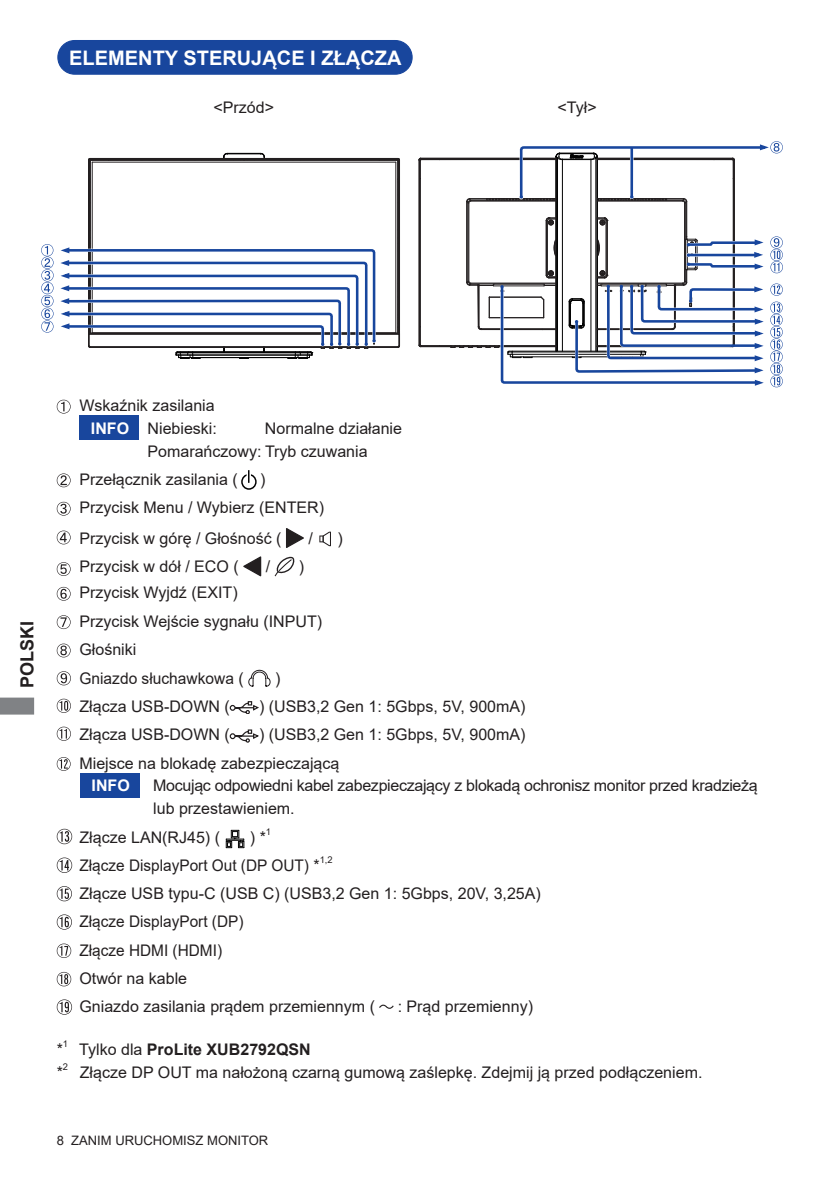
<style>
.page{position:relative;width:840px;height:1191px;background:#fff}
.page>*{position:absolute;margin:0;border:0;box-sizing:border-box;transform-origin:0 0}
.t1{font:700 20px "Arial";color:#fff}
.t2{font:700 18px "Arial";color:#231f20}
.t3{font:16px/28.4px "Arial";color:#231f20}
.t4{font:16px/22.6px "Arial";letter-spacing:-.02em;color:#231f20}
.t5{font:16px "Arial";color:#231f20;scale:.96 1}
.t6{font:700 16px "Arial";color:#231f20}
.t7{font:700 16px "Arial";color:#fff}
.t8{font:13px "Arial";color:#231f20}
.t9{font:9.4px "Arial";color:#231f20}
.s1{font-weight:400}
</style>
<div class="page">
<svg style="left:0;top:697px;width:34px;height:17px"></svg>
<svg style="left:57px;top:400px;width:14px;height:13px"></svg>
<svg style="left:57px;top:473px;width:14px;height:14px"></svg>
<svg style="left:57px;top:502px;width:14px;height:13px"></svg>
<svg style="left:57px;top:530px;width:14px;height:14px"></svg>
<svg style="left:286px;top:528px;width:18px;height:20px"></svg>
<svg style="left:319px;top:531px;width:12px;height:15px"></svg>
<svg style="left:57px;top:562px;width:14px;height:14px"></svg>
<svg style="left:243px;top:556px;width:18px;height:20px"></svg>
<svg style="left:274px;top:557px;width:20px;height:19px"></svg>
<svg style="left:57px;top:587px;width:14px;height:14px"></svg>
<svg style="left:57px;top:615px;width:14px;height:14px"></svg>
<svg style="left:57px;top:643px;width:14px;height:14px"></svg>
<svg style="left:57px;top:671px;width:14px;height:14px"></svg>
<svg style="left:248px;top:670px;width:22px;height:16px"></svg>
<svg style="left:57px;top:698px;width:14px;height:15px"></svg>
<svg style="left:230px;top:701px;width:29px;height:13px"></svg>
<svg style="left:57px;top:726px;width:14px;height:15px"></svg>
<svg style="left:230px;top:729px;width:29px;height:13px"></svg>
<svg style="left:57px;top:757px;width:14px;height:14px"></svg>
<svg style="left:57px;top:828px;width:15px;height:16px"></svg>
<svg style="left:226px;top:830px;width:18px;height:18px"></svg>
<svg style="left:57px;top:857px;width:15px;height:16px"></svg>
<svg style="left:57px;top:886px;width:15px;height:15px"></svg>
<svg style="left:57px;top:914px;width:15px;height:15px"></svg>
<svg style="left:57px;top:943px;width:14px;height:15px"></svg>
<svg style="left:57px;top:972px;width:14px;height:14px"></svg>
<svg style="left:57px;top:999px;width:15px;height:15px"></svg>
<svg style="left:379px;top:1004px;width:14px;height:4px"></svg>
<div style="left:241px;top:474px;width:15px;height:16px;border:1px solid #000;border-radius:50%"></div>
<svg style="left:246px;top:470px;width:5px;height:13px"></svg>
<svg style="left:248px;top:470px;width:1px;height:13px"></svg>
<div style="left:80px;top:415px;width:59px;height:25px;background:#18469d"></div>
<div style="left:80px;top:772px;width:59px;height:25px;background:#18469d"></div>
<div style="left:58px;top:41px;width:354px;height:33px;background:#18469d;border-radius:17px"></div>
<div style="left:57px;top:40px;width:355px;height:35px;border:1px solid #18469d;border-radius:17px"></div>
<svg style="left:41px;top:153px;width:359px;height:206px"></svg>
<svg style="left:418px;top:141px;width:364px;height:247px"></svg>
<p class="t1" style="left:69px;top:43px;width:333px">ELEMENTY STERUJĄCE I ZŁĄCZA</p>
<p class="t3" style="left:213px;top:93px;width:62px">&lt;Przód&gt;</p>
<p class="t3" style="left:557px;top:93px;width:41px">&lt;Tył&gt;</p>
<p class="t2" style="left:14px;top:688px;width:69px;rotate:-90deg">POLSKI</p>
<p class="t3" style="left:79px;top:394px;width:139px;line-height:22.6px;text-align:right">Wskaźnik zasilania<br>Niebieski:</p>
<p class="t7" style="left:91px;top:417px;width:40px">INFO</p>
<p class="t3" style="left:147px;top:417px;width:256px;line-height:22.6px;text-indent:117px">Normalne działanie<br>Pomarańczowy: Tryb czuwania</p>
<p class="t3" style="left:79px;top:465px;width:160px">Przełącznik zasilania (</p>
<p class="t3" style="left:79px;top:465px;width:246px;text-indent:180px">)<br>Przycisk Menu / Wybierz (ENTER)</p>
<p class="t3" style="left:79px;top:524px;width:203px">Przycisk w górę / Głośność (</p>
<p class="t3" style="left:308px;top:524px;width:6px">/</p>
<p class="t3" style="left:337px;top:524px;width:7px">)</p>
<p class="t3" style="left:79px;top:552px;width:161px">Przycisk w dół / ECO (</p>
<p class="t3" style="left:265px;top:552px;width:6px">/</p>
<p class="t3" style="left:298px;top:552px;width:7px">)</p>
<p class="t3" style="left:79px;top:578px;width:244px">Przycisk Wyjdź (EXIT)<br>Przycisk Wejście sygnału (INPUT)<br>Głośniki<br>Gniazdo słuchawkowa (</p>
<p class="t3" style="left:275px;top:664px;width:7px">)</p>
<p class="t3" style="left:79px;top:692px;width:152px">Złącza USB-DOWN (</p>
<p class="t3" style="left:259px;top:692px;width:268px">) (USB3,2 Gen 1: 5Gbps, 5V, 900mA)</p>
<p class="t3" style="left:79px;top:720px;width:152px">Złącza USB-DOWN (</p>
<p class="t3" style="left:79px;top:720px;width:447px;text-indent:179px">) (USB3,2 Gen 1: 5Gbps, 5V, 900mA)<br>Miejsce na blokadę zabezpieczającą</p>
<p class="t4" style="left:153px;top:774px;width:605px">Mocując odpowiedni kabel zabezpieczający z blokadą ochronisz monitor przed kradzieżą lub przestawieniem.</p>
<p class="t3" style="left:79px;top:822px;width:142px">Złącze LAN(RJ45) (</p>
<p class="t3" style="left:250px;top:822px;width:17px">) *</p>
<p class="t9" style="left:266px;top:825px;width:7px">1</p>
<p class="t5" style="left:79px;top:854px;width:251px">Złącze DisplayPort Out (DP OUT) *</p>
<p class="t9" style="left:319px;top:853px;width:14px">1,2</p>
<p class="t3" style="left:79px;top:879px;width:462px">Złącze USB typu-C (USB C) (USB3,2 Gen 1: 5Gbps, 20V, 3,25A)<br>Złącze DisplayPort (DP)<br>Złącze HDMI (HDMI)<br>Otwór na kable<br>Gniazdo zasilania prądem przemiennym (</p>
<p class="t7" style="left:92px;top:774px;width:40px">INFO</p>
<p class="t3" style="left:397px;top:992px;width:137px">: Prąd przemienny)</p>
<p class="t3" style="left:57px;top:1035px;width:8px">*</p>
<p class="t9" style="left:63px;top:1037px;width:7px">1</p>
<p class="t6" style="left:79px;top:1038px;width:233px"><span class="s1">Tylko dla</span> ProLite XUB2792QSN</p>
<p class="t3" style="left:57px;top:1057px;width:8px">*</p>
<p class="t9" style="left:63px;top:1060px;width:7px">2</p>
<p class="t3" style="left:80px;top:1057px;width:623px">Złącze DP OUT ma nałożoną czarną gumową zaślepkę. Zdejmij ją przed podłączeniem.</p>
<p class="t8" style="left:57px;top:1131px;width:213px">8 ZANIM URUCHOMISZ MONITOR</p>
</div>
